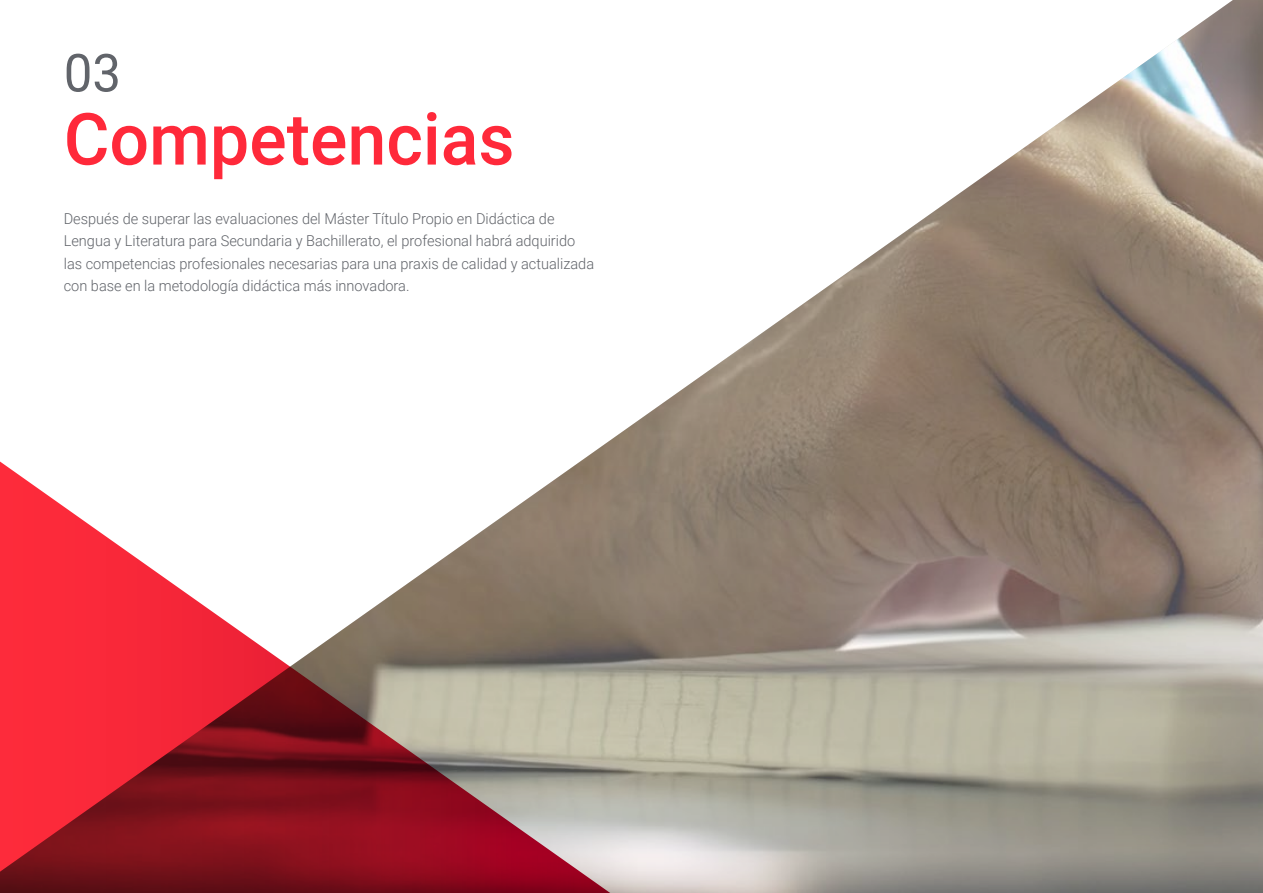
<style>
.page{position:relative;width:1263px;height:893px;background:#fff}
.page>*{position:absolute;margin:0;border:0;box-sizing:border-box;transform-origin:0 0}
.t1{font:500 72px "Roboto";color:#ff293a}
.t2{font:52.5px "Roboto";color:#61646a}
.t3{font:300 15px/22.5px "Roboto";color:#61646a}
</style>
<div class="page">
<img style="left:602px;top:0;width:661px;height:893px">
<svg style="left:0;top:446px;width:640px;height:447px"></svg>
<h2 class="t2" style="left:64px;top:36px;width:59px">03</h2>
<h1 class="t1" style="left:64px;top:89px;width:452px">Competencias</h1>
<p class="t3" style="left:64px;top:207px;width:532px">Después de superar las evaluaciones del Máster Título Propio en Didáctica de Lengua y Literatura para Secundaria y Bachillerato, el profesional habrá adquirido las competencias profesionales necesarias para una praxis de calidad y actualizada con base en la metodología didáctica más innovadora.</p>
</div>
